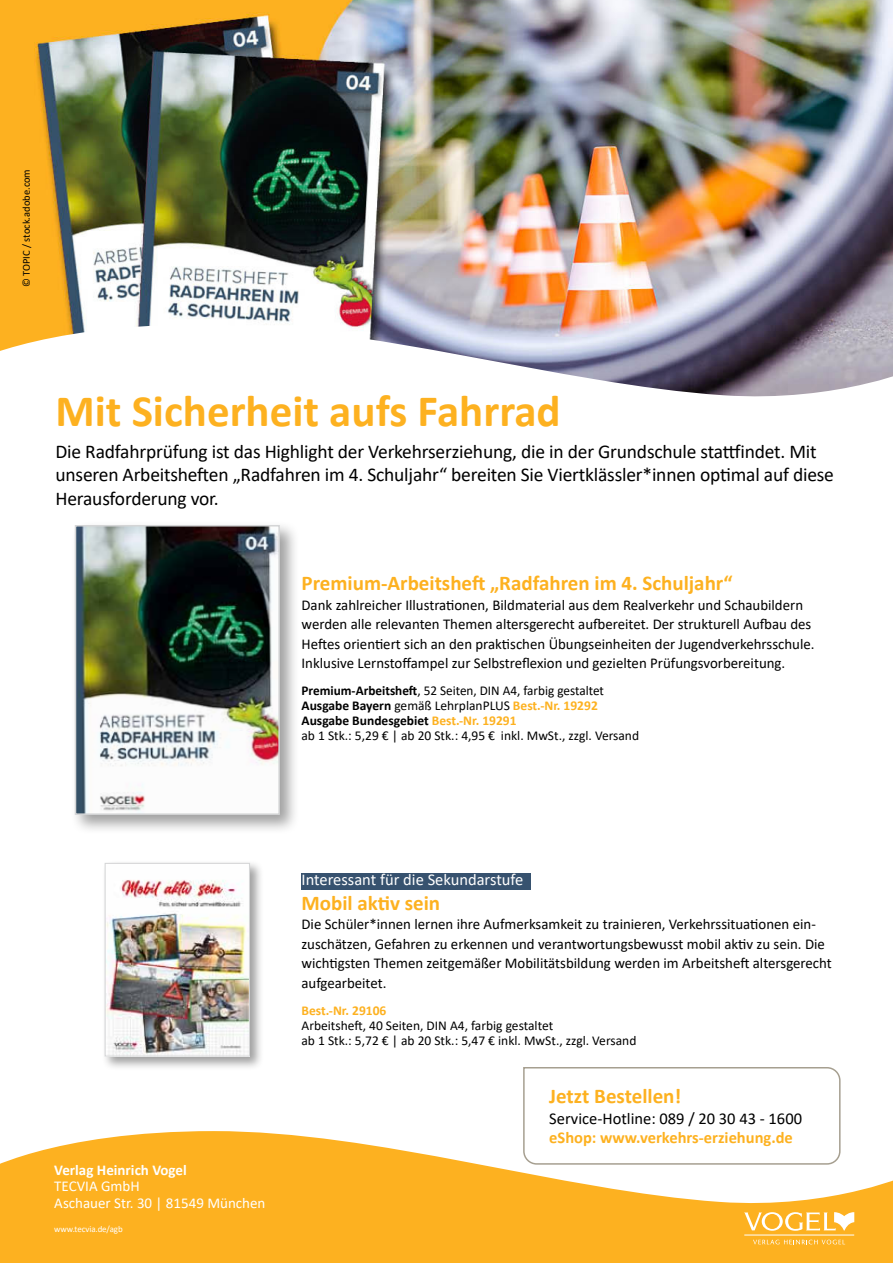
<style>
.page{position:relative;width:893px;height:1263px;background:#fff}
.page>*{position:absolute;margin:0;border:0;box-sizing:border-box;transform-origin:0 0}
.t1{font:700 45px "Calibri";color:#fdb120}
.t2{font:700 21px "Calibri";color:#fdb120}
.t3{font:19.5px/23.4px "Calibri";letter-spacing:-.01em;color:#000}
.t4{font:16.5px "Calibri";color:#000}
.t5{font:700 16.5px "Calibri";color:#fdb120}
.t6{font:16.5px "Calibri";color:#fff}
.t7{font:15px/19.5px "Calibri";color:#000}
.t8{font:15px/16.5px "Calibri";color:#fff}
.t9{font:700 15px "Calibri";color:#fff}
.t10{font:13.5px/15px "Calibri";color:#000}
.t11{font:700 13.5px "Calibri";color:#fdb120}
.t12{font:10.5px "Calibri";color:#000}
.t13{font:9px "Calibri";letter-spacing:-.01em;color:#fff}
.s1{font-weight:700}
.s2{font-weight:700;color:#fdb120}
</style>
<div class="page">
<img style="left:0;top:0;width:893px;height:324px">
<div style="left:71px;top:521px;width:228px;height:313px;background:#000;opacity:.38"></div>
<img style="left:78px;top:528px;width:199px;height:284px">
<div style="left:75px;top:525px;width:205px;height:290px;border:2px solid #d5d6d7"></div>
<svg style="left:0;top:324px;width:893px;height:73px"></svg>
<svg style="left:0;top:1131px;width:893px;height:132px;fill:#fdb120"></svg>
<hr style="left:744px;top:1235px;width:110px;height:1px;background:#fff">
<svg style="left:753px;top:1240px;width:92px;height:4px"></svg>
<svg style="left:744px;top:1212px;width:110px;height:19px"></svg>
<svg style="left:522px;top:1067px;width:319px;height:98px"></svg>
<div style="left:102px;top:860px;width:162px;height:210px;background:#000;opacity:.38"></div>
<img style="left:107px;top:865px;width:141px;height:189px">
<div style="left:105px;top:863px;width:145px;height:193px;border:1px solid #d5d6d7"></div>
<div style="left:302px;top:873px;width:229px;height:16px;background:#37526f"></div>
<p class="t12" style="left:19px;top:287px;width:119px;rotate:-90deg">© TOPIC / stock.adobe.com</p>
<h1 class="t1" style="left:55px;top:380px;width:507px">Mit Sicherheit aufs Fahrrad</h1>
<h3 class="t3" style="left:55px;top:439px;width:780px">Die Radfahrprüfung ist das Highlight der Verkehrserziehung, die in der Grundschule stattfindet. Mit unseren Arbeitsheften „Radfahren im 4. Schuljahr“ bereiten Sie Viertklässler*innen optimal auf diese<br>Herausforderung vor.</h3>
<h2 class="t2" style="left:302px;top:568px;width:433px">Premium-Arbeitsheft „Radfahren im 4. Schuljahr“</h2>
<p class="t7" style="left:302px;top:594px;width:514px">Dank zahlreicher Illustrationen, Bildmaterial aus dem Realverkehr und Schaubildern werden alle relevanten Themen altersgerecht aufbereitet. Der strukturell Aufbau des Heftes orientiert sich an den praktischen Übungseinheiten der Jugendverkehrsschule.<br>Inklusive Lernstoffampel zur Selbstreflexion und gezielten Prüfungsvorbereitung.</p>
<p class="t10" style="left:301px;top:683px;width:339px"><span class="s1">Premium-Arbeitsheft</span>, 52 Seiten, DIN A4, farbig gestaltet <span class="s1">Ausgabe Bayern</span> gemäß LehrplanPLUS <span class="s2">Best.-Nr. 19292<br></span><span class="s1">Ausgabe Bundesgebiet</span> <span class="s2">Best.-Nr. 19291<br></span>ab 1 Stk.: 5,29 € | ab 20 Stk.: 4,95 € inkl. MwSt., zzgl. Versand</p>
<p class="t9" style="left:54px;top:1159px;width:134px">Verlag Heinrich Vogel</p>
<p class="t8" style="left:54px;top:1177px;width:213px">TECVIA GmbH<br>Aschauer Str. 30 | 81549 München</p>
<p class="t13" style="left:54px;top:1222px;width:70px">www.tecvia.de/agb</p>
<p class="t6" style="left:302px;top:868px;width:223px">Interessant für die Sekundarstufe</p>
<h2 class="t2" style="left:302px;top:888px;width:140px">Mobil aktiv sein</h2>
<p class="t7" style="left:302px;top:914px;width:532px">Die Schüler*innen lernen ihre Aufmerksamkeit zu trainieren, Verkehrssituationen ein&shy;zuschätzen, Gefahren zu erkennen und verantwortungsbewusst mobil aktiv zu sein. Die wichtigsten Themen zeitgemäßer Mobilitätsbildung werden im Arbeitsheft altersgerecht aufgearbeitet.</p>
<p class="t11" style="left:302px;top:1001px;width:86px">Best.-Nr. 29106</p>
<p class="t10" style="left:302px;top:1017px;width:336px">Arbeitsheft, 40 Seiten, DIN A4, farbig gestaltet<br>ab 1 Stk.: 5,72 € | ab 20 Stk.: 5,47 € inkl. MwSt., zzgl. Versand</p>
<h2 class="t2" style="left:549px;top:1081px;width:134px">Jetzt Bestellen!</h2>
<p class="t4" style="left:549px;top:1107px;width:254px">Service-Hotline: 089 / 20 30 43 - 1600</p>
<p class="t5" style="left:549px;top:1126px;width:245px">eShop: www.verkehrs-erziehung.de</p>
</div>
